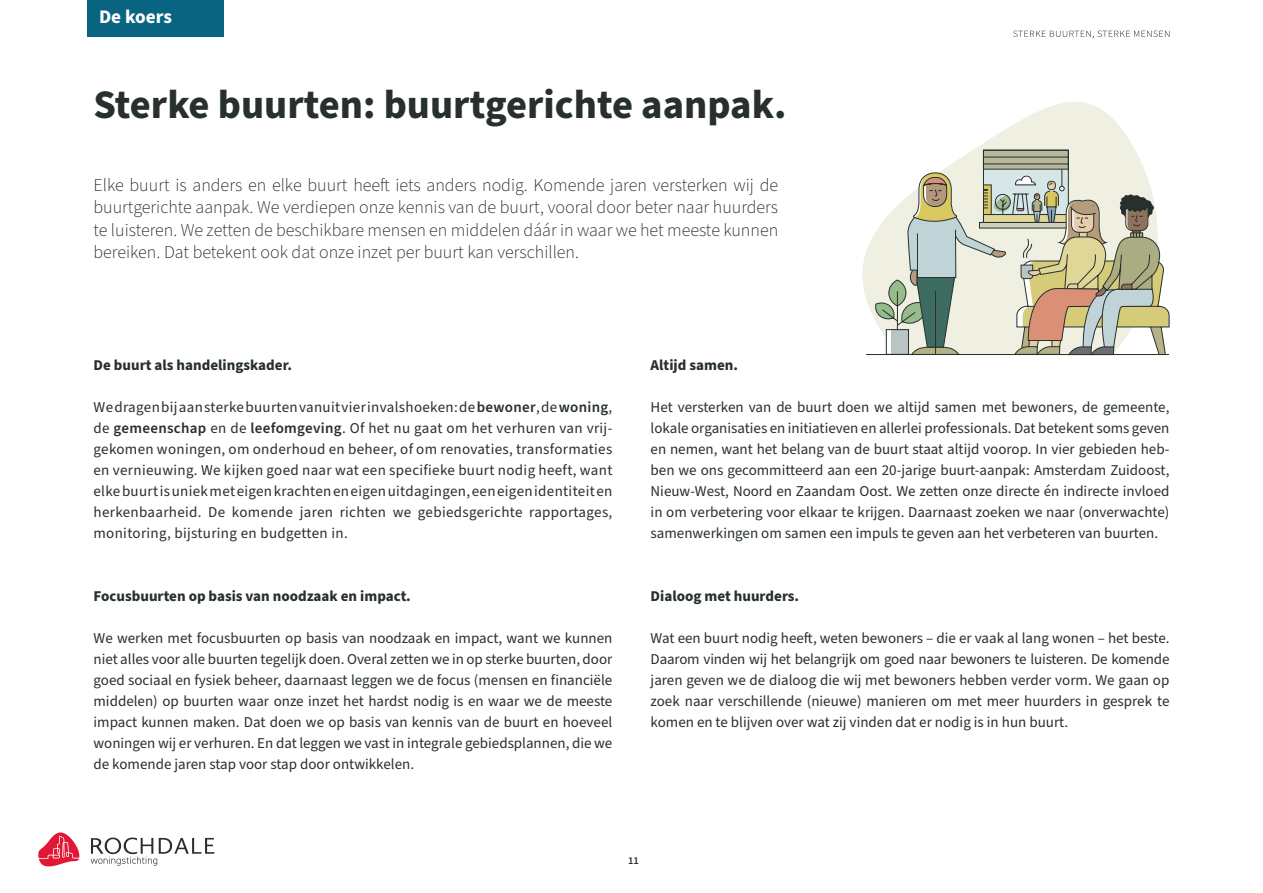
<style>
.page{position:relative;width:1263px;height:893px;background:#fff}
.page>*{position:absolute;margin:0;border:0;box-sizing:border-box;transform-origin:0 0}
.t1{font:700 40.5px "Source Sans Pro";color:#27302c}
.t2{font:700 19.2px "Source Sans Pro";color:#fff}
.t3{font:300 18px/22.5px "Source Sans Pro";color:#27302c;text-align:justify}
.t4{font:15px/21px "Source Sans Pro";color:#27302c;text-align:justify}
.t5{font:700 15px "Source Sans Pro";color:#27302c}
.t6{font:600 10.5px "Source Sans Pro";color:#27302c}
.s1{font-weight:600}
</style>
<div class="page">
<svg style="left:38px;top:832px;width:42px;height:34px"></svg>
<svg style="left:91px;top:837px;width:124px;height:29px"></svg>
<div style="left:87px;top:0;width:136px;height:36px;background:#086481"></div>
<svg style="left:862px;top:102px;width:273px;height:192px"></svg>
<svg style="left:865px;top:189px;width:10px;height:166px"></svg>
<svg style="left:875px;top:150px;width:295px;height:206px;background:#cbcbb8"></svg>
<svg style="left:1013px;top:31px;width:156px;height:8px"></svg>
<p class="t2" style="left:99px;top:4px;width:74px">De koers</p>
<p class="t1" style="left:94px;top:77px;width:695px">Sterke buurten: buurtgerichte aanpak.</p>
<p class="t3" style="left:94px;top:174px;width:686px">Elke buurt is anders en elke buurt heeft iets anders nodig. Komende jaren versterken wij de buurtgerichte aanpak. We verdiepen onze kennis van de buurt, vooral door beter naar huurders te luisteren. We zetten de beschikbare mensen en middelen dáár in waar we het meeste kunnen bereiken. Dat betekent ook dat onze inzet per buurt kan verschillen.</p>
<p class="t5" style="left:94px;top:355px;width:200px">De buurt als handelingskader.</p>
<p class="t4" style="left:94px;top:397px;width:520px">We dragen bij aan sterke buurten vanuit vier invalshoeken: de <span class="s1">bewoner</span>, de <span class="s1">woning</span>, de <span class="s1">gemeenschap</span> en de <span class="s1">leefomgeving</span>. Of het nu gaat om het verhuren van vrij&shy;gekomen woningen, om onderhoud en beheer, of om renovaties, transformaties en vernieuwing. We kijken goed naar wat een specifieke buurt nodig heeft, want elke buurt is uniek met eigen krachten en eigen uitdagingen, een eigen identiteit en herkenbaarheid. De komende jaren richten we gebiedsgerichte rapportages, monitoring, bijsturing en budgetten in.</p>
<p class="t5" style="left:94px;top:586px;width:319px">Focusbuurten op basis van noodzaak en impact.</p>
<p class="t4" style="left:94px;top:628px;width:520px">We werken met focusbuurten op basis van noodzaak en impact, want we kunnen niet alles voor alle buurten tegelijk doen. Overal zetten we in op sterke buurten, door goed sociaal en fysiek beheer, daarnaast leggen we de focus (mensen en financiële middelen) op buurten waar onze inzet het hardst nodig is en waar we de meeste impact kunnen maken. Dat doen we op basis van kennis van de buurt en hoeveel woningen wij er verhuren. En dat leggen we vast in integrale gebiedsplannen, die we de komende jaren stap voor stap door ontwikkelen.</p>
<p class="t5" style="left:651px;top:355px;width:89px">Altijd samen.</p>
<p class="t4" style="left:651px;top:397px;width:520px">Het versterken van de buurt doen we altijd samen met bewoners, de gemeente, lokale organisaties en initiatieven en allerlei professionals. Dat betekent soms geven en nemen, want het belang van de buurt staat altijd voorop. In vier gebieden heb&shy;ben we ons gecommitteerd aan een 20-jarige buurt-aanpak: Amsterdam Zuidoost, Nieuw-West, Noord en Zaandam Oost. We zetten onze directe én indirecte invloed in om verbetering voor elkaar te krijgen. Daarnaast zoeken we naar (onverwachte) samenwerkingen om samen een impuls te geven aan het verbeteren van buurten.</p>
<p class="t5" style="left:651px;top:586px;width:150px">Dialoog met huurders.</p>
<p class="t4" style="left:651px;top:628px;width:520px">Wat een buurt nodig heeft, weten bewoners – die er vaak al lang wonen – het beste.<br>Daarom vinden wij het belangrijk om goed naar bewoners te luisteren. De komende jaren geven we de dialoog die wij met bewoners hebben verder vorm. We gaan op zoek naar verschillende (nieuwe) manieren om met meer huurders in gesprek te komen en te blijven over wat zij vinden dat er nodig is in hun buurt.</p>
<p class="t6" style="left:628px;top:854px;width:12px">11</p>
</div>
